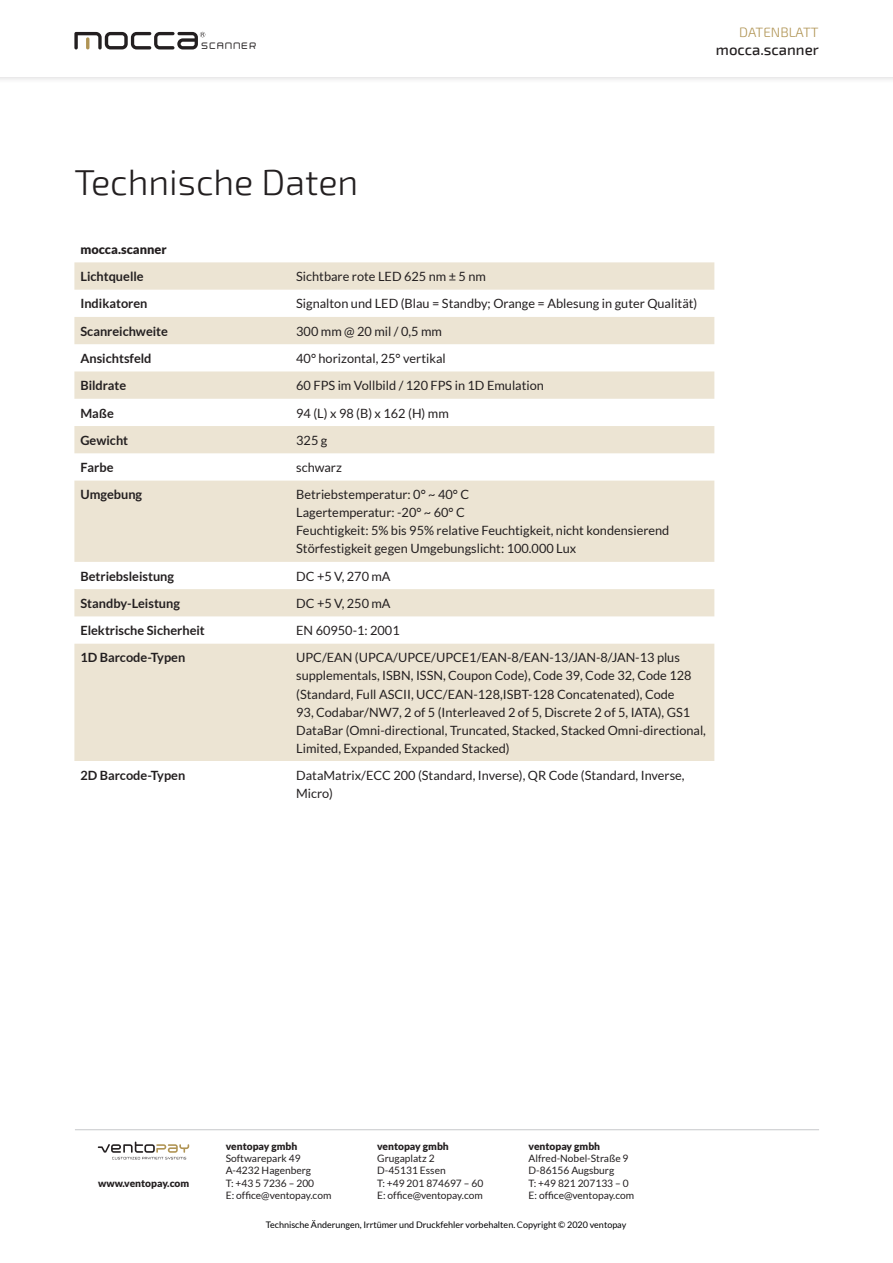
<style>
.page{position:relative;width:893px;height:1263px;background:#fff}
.page>*{position:absolute;margin:0;border:0;box-sizing:border-box;transform-origin:0 0}
.t1{font:300 36px "Exo 2";color:#231f20}
.t2{font:500 15px "Exo 2";color:#231f20}
.t3{font:300 13.5px "Exo 2";color:#b09454}
.t4{font:12.75px/18px "Lato";color:#231f20}
.t5{font:700 12.75px "Lato";color:#231f20}
.t6{font:900 12.75px "Lato";color:#231f20}
.t7{font:10.2px/12.3px "Lato";color:#231f20}
.t8{font:900 10.2px "Lato";color:#231f20}
.t9{font:9px "Lato";color:#000002}
.t10{font:500 8.1px "Neogrey";letter-spacing:.15em;color:#231f20}
.s1{color:#231f20}
</style>
<div class="page">
<hr style="left:75px;top:1129px;width:744px;height:1px;background:#c7c8ca">
<svg style="left:98px;top:1141px;width:91px;height:18px"></svg>
<svg style="left:74px;top:262px;width:640px;height:499px;fill:#ece4d3"></svg>
<div style="left:0;top:0;width:893px;height:84px;background:#f5f5f5"></div>
<div style="left:0;top:0;width:893px;height:77px;background:#fff"></div>
<svg style="left:74px;top:32px;width:131px;height:17px"></svg>
<p class="t10" style="left:202px;top:41px;width:56px">SCANNER</p>
<p class="t3" style="left:739px;top:24px;width:81px">DATENBLATT</p>
<p class="t2" style="left:716px;top:41px;width:104px">mocca.scanner</p>
<h1 class="t1" style="left:74px;top:162px;width:285px">Technische Daten</h1>
<p class="t6" style="left:80px;top:242px;width:88px">mocca.scanner</p>
<p class="t5" style="left:80px;top:269px;width:65px">Lichtquelle</p>
<p class="t4" style="left:296px;top:267px;width:191px">Sichtbare rote LED 625 nm ± 5 nm</p>
<p class="t5" style="left:80px;top:296px;width:69px">Indikatoren</p>
<p class="t4" style="left:296px;top:295px;width:403px">Signalton und LED (Blau = Standby; Orange = Ablesung in guter Qualität)</p>
<p class="t5" style="left:80px;top:324px;width:89px">Scanreichweite</p>
<p class="t4" style="left:296px;top:322px;width:147px">300 mm @ 20 mil / 0,5 mm</p>
<p class="t5" style="left:80px;top:351px;width:73px">Ansichtsfeld</p>
<p class="t4" style="left:296px;top:349px;width:151px">40° horizontal, 25° vertikal</p>
<p class="t5" style="left:80px;top:378px;width:47px">Bildrate</p>
<p class="t4" style="left:296px;top:377px;width:249px">60 FPS im Vollbild / 120 FPS in 1D Emulation</p>
<p class="t5" style="left:80px;top:406px;width:35px">Maße</p>
<p class="t4" style="left:296px;top:404px;width:154px">94 (L) x 98 (B) x 162 (H) mm</p>
<p class="t5" style="left:80px;top:433px;width:49px">Gewicht</p>
<p class="t4" style="left:296px;top:431px;width:33px">325 g</p>
<p class="t5" style="left:80px;top:460px;width:35px">Farbe</p>
<p class="t4" style="left:296px;top:458px;width:47px">schwarz</p>
<p class="t5" style="left:80px;top:487px;width:63px">Umgebung</p>
<p class="t4" style="left:296px;top:486px;width:375px">Betriebstemperatur: 0° ~ 40° C<br>Lagertemperatur: -20° ~ 60° C<br>Feuchtigkeit: 5% bis 95% relative Feuchtigkeit, nicht kondensierend Störfestigkeit gegen Umgebungslicht: 100.000 Lux</p>
<p class="t5" style="left:80px;top:569px;width:95px">Betriebsleistung</p>
<p class="t4" style="left:296px;top:567px;width:96px">DC +5 V, 270 mA</p>
<p class="t5" style="left:80px;top:596px;width:101px">Standby-Leistung</p>
<p class="t4" style="left:296px;top:594px;width:96px">DC +5 V, 250 mA</p>
<p class="t5" style="left:80px;top:623px;width:126px">Elektrische Sicherheit</p>
<p class="t4" style="left:296px;top:621px;width:105px">EN 60950-1: 2001</p>
<p class="t5" style="left:80px;top:650px;width:106px">1D Barcode-Typen</p>
<p class="t4" style="left:296px;top:649px;width:411px">UPC/EAN (UPCA/UPCE/UPCE1/EAN-8/EAN-13/JAN-8/JAN-13 plus supplementals, ISBN, ISSN, Coupon Code), Code 39, Code 32, Code 128 (Standard, Full ASCII, UCC/EAN-128,ISBT-128 Concatenated), Code<br>93, Codabar/NW7, 2 of 5 (Interleaved 2 of 5, Discrete 2 of 5, IATA), GS1<br>DataBar (Omni-directional, Truncated, Stacked, Stacked Omni-directional, Limited, Expanded, Expanded Stacked)</p>
<p class="t5" style="left:80px;top:768px;width:106px">2D Barcode-Typen</p>
<p class="t4" style="left:296px;top:766px;width:390px">DataMatrix/ECC 200 (Standard, Inverse), QR Code (Standard, Inverse,<br>Micro)</p>
<p class="t8" style="left:98px;top:1177px;width:93px">www.ventopay.com</p>
<p class="t8" style="left:226px;top:1140px;width:73px">ventopay gmbh</p>
<p class="t7" style="left:226px;top:1152px;width:107px">Softwarepark 49<br>A-4232 Hagenberg<br>T: +43 5 7236 – 200<br>E: office@ventopay.com</p>
<p class="t8" style="left:529px;top:1140px;width:73px">ventopay gmbh</p>
<p class="t7" style="left:529px;top:1152px;width:107px">Alfred-Nobel-Straße 9<br>D-86156 Augsburg<br>T: +49 821 207133 – 0<br>E: office@ventopay.com</p>
<p class="t9" style="left:266px;top:1220px;width:362px">Technische Änderungen, Irrtümer und Druckfehler vorbehalten. <span class="s1">C</span>opyright © 2020 ventopay</p>
<p class="t8" style="left:377px;top:1140px;width:73px">ventopay gmbh</p>
<p class="t7" style="left:377px;top:1152px;width:108px">Grugaplatz 2<br>D-45131 Essen<br>T: +49 201 874697 – 60<br>E: office@ventopay.com</p>
</div>
